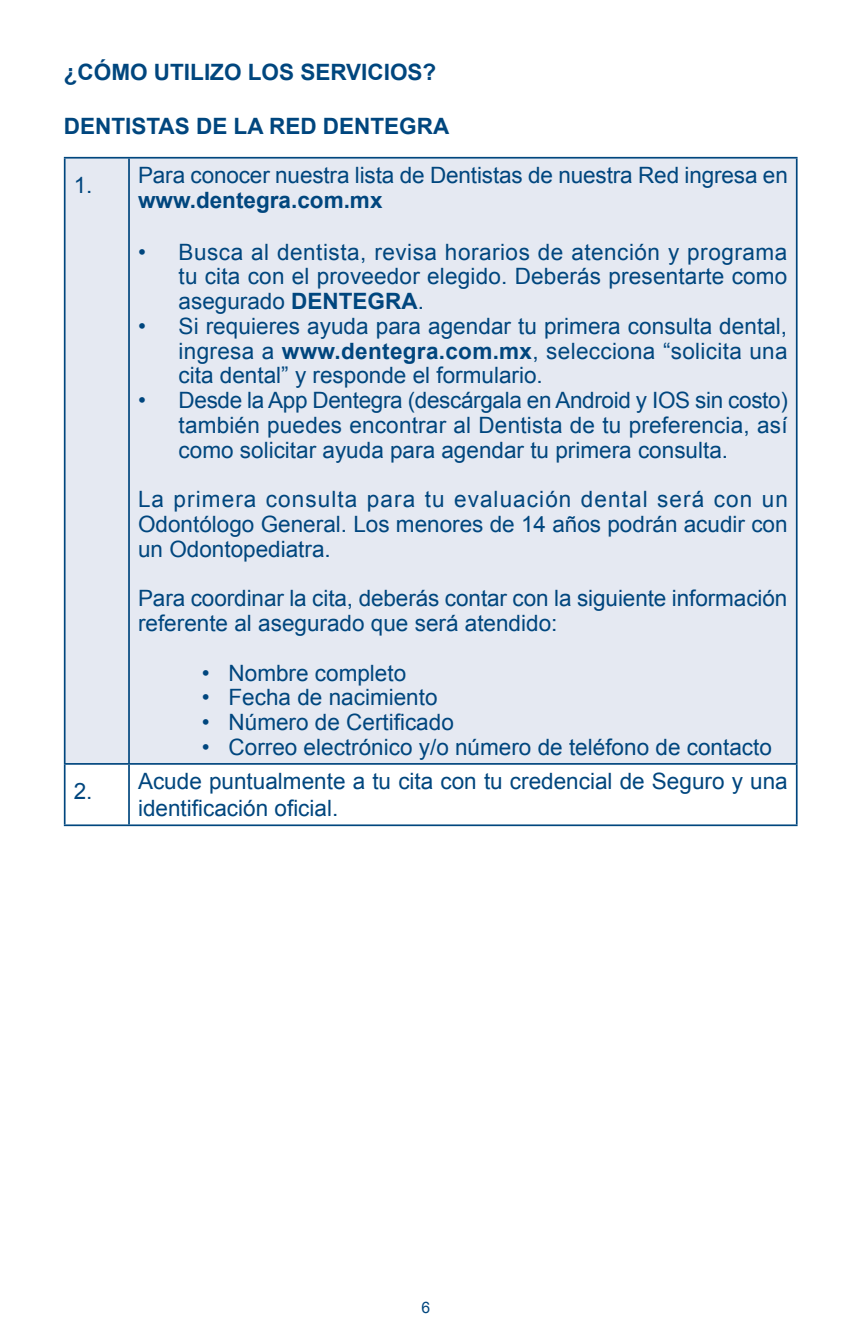
<style>
.page{position:relative;width:862px;height:1340px;background:#fff}
.page>*{position:absolute;margin:0;border:0;box-sizing:border-box;transform-origin:0 0}
.texto{font:22.5px/24.8px "Arial";color:#00467e;text-align:justify}
.texto-2{font:700 22.5px "Arial";color:#00467e}
.t1{font:15.75px "Arial";color:#00467e}
.s1{font-weight:700}
</style>
<div class="page">
<div style="left:65px;top:158px;width:730px;height:605px;background:#e5e9f2"></div>
<svg style="left:65px;top:764px;width:730px;height:60px"></svg>
<hr style="left:64px;top:157px;width:65px;height:1px;background:#00467e">
<hr style="left:64px;top:158px;width:1px;height:605px;background:#00467e">
<hr style="left:64px;top:764px;width:1px;height:60px;background:#00467e">
<hr style="left:64px;top:824px;width:65px;height:2px;background:#00467e">
<hr style="left:129px;top:157px;width:668px;height:1px;background:#00467e">
<hr style="left:128px;top:158px;width:2px;height:605px;background:#00467e">
<hr style="left:795px;top:158px;width:2px;height:605px;background:#00467e">
<hr style="left:128px;top:764px;width:2px;height:60px;background:#00467e">
<hr style="left:795px;top:764px;width:2px;height:60px;background:#00467e">
<hr style="left:129px;top:824px;width:668px;height:2px;background:#00467e">
<hr style="left:64px;top:763px;width:65px;height:1px;background:#00467e">
<hr style="left:129px;top:763px;width:668px;height:1px;background:#00467e">
<p class="texto-2" style="left:64px;top:57px;width:374px">¿CÓMO UTILIZO LOS SERVICIOS?</p>
<p class="texto-2" style="left:64px;top:111px;width:387px">DENTISTAS DE LA RED DENTEGRA</p>
<p class="texto" style="left:74px;top:173px;width:20px">1.</p>
<p class="texto" style="left:138px;top:163px;width:651px">Para conocer nuestra lista de Dentistas de nuestra Red ingresa en <span class="s1">www.dentegra.com.mx</span></p>
<p class="texto" style="left:178px;top:239px;width:610px;text-indent:-41px">• Busca al dentista, revisa horarios de atención y programa tu cita con el proveedor elegido. Deberás presentarte como asegurado <span class="s1">DENTEGRA</span>.</p>
<p class="texto" style="left:178px;top:314px;width:610px;text-indent:-41px">• Si requieres ayuda para agendar tu primera consulta dental, ingresa a <span class="s1">www.dentegra.com.mx</span>, selecciona “solicita una cita dental” y responde el formulario.</p>
<p class="texto" style="left:178px;top:388px;width:610px;text-indent:-41px">• Desde la App Dentegra (descárgala en Android y IOS sin costo) también puedes encontrar al Dentista de tu preferencia, así como solicitar ayuda para agendar tu primera consulta.</p>
<p class="texto" style="left:138px;top:487px;width:651px">La primera consulta para tu evaluación dental será con un Odontólogo General. Los menores de 14 años podrán acudir con un Odontopediatra.</p>
<p class="texto" style="left:138px;top:586px;width:650px">Para coordinar la cita, deberás contar con la siguiente información referente al asegurado que será atendido:</p>
<p class="texto" style="left:202px;top:660px;width:206px">• Nombre completo</p>
<p class="texto" style="left:202px;top:685px;width:237px">• Fecha de nacimiento</p>
<p class="texto" style="left:202px;top:710px;width:253px">• Número de Certificado</p>
<p class="texto" style="left:202px;top:734px;width:571px">• Correo electrónico y/o número de teléfono de contacto</p>
<p class="texto" style="left:74px;top:779px;width:20px">2.</p>
<p class="texto" style="left:138px;top:768px;width:650px;line-height:27px">Acude puntualmente a tu cita con tu credencial de Seguro y una identificación oficial.</p>
<p class="t1" style="left:421px;top:1297px;width:10px">6</p>
</div>
